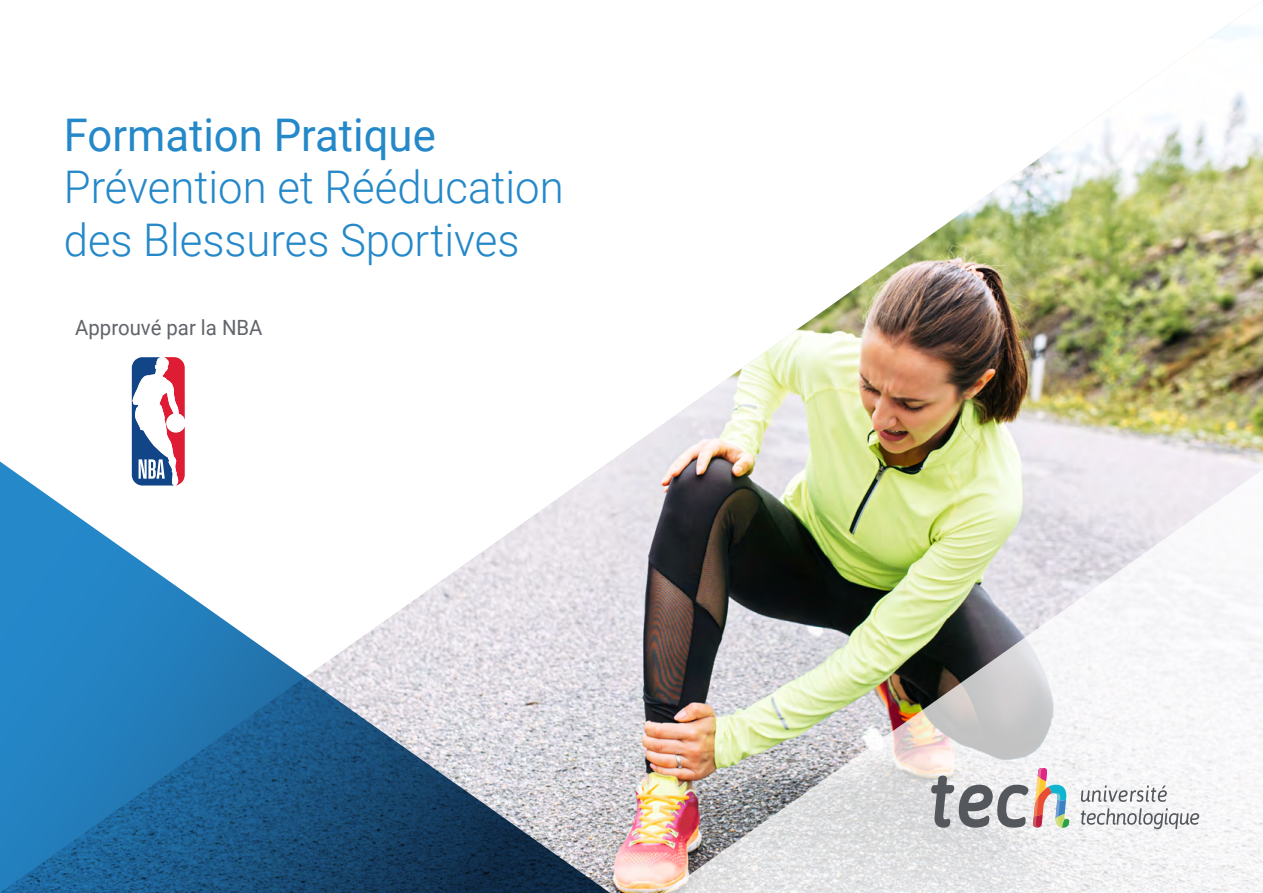
<style>
.page{position:relative;width:1263px;height:893px;background:#fff}
.page>*{position:absolute;margin:0;border:0;box-sizing:border-box;transform-origin:0 0}
.t1{font:300 45px/52.5px "Roboto";color:#2488c9}
.t2{font:45px "Roboto";color:#2488c9}
.t3{font:21px "Roboto";color:#61646a}
</style>
<div class="page">
<img style="left:131px;top:0;width:1132px;height:454px">
<svg style="left:0;top:446px;width:640px;height:447px"></svg>
<img style="left:634px;top:454px;width:629px;height:439px">
<svg style="left:1081px;top:785px;width:86px;height:17px"></svg>
<svg style="left:1081px;top:808px;width:118px;height:21px"></svg>
<svg style="left:931px;top:768px;width:138px;height:60px"></svg>
<svg style="left:132px;top:357px;width:53px;height:129px"></svg>
<p class="t2" style="left:64px;top:103px;width:374px">Formation Pratique</p>
<p class="t1" style="left:64px;top:159px;width:501px">Prévention et Rééducation des Blessures Sportives</p>
<p class="t3" style="left:75px;top:313px;width:189px">Approuvé par la NBA</p>
</div>
